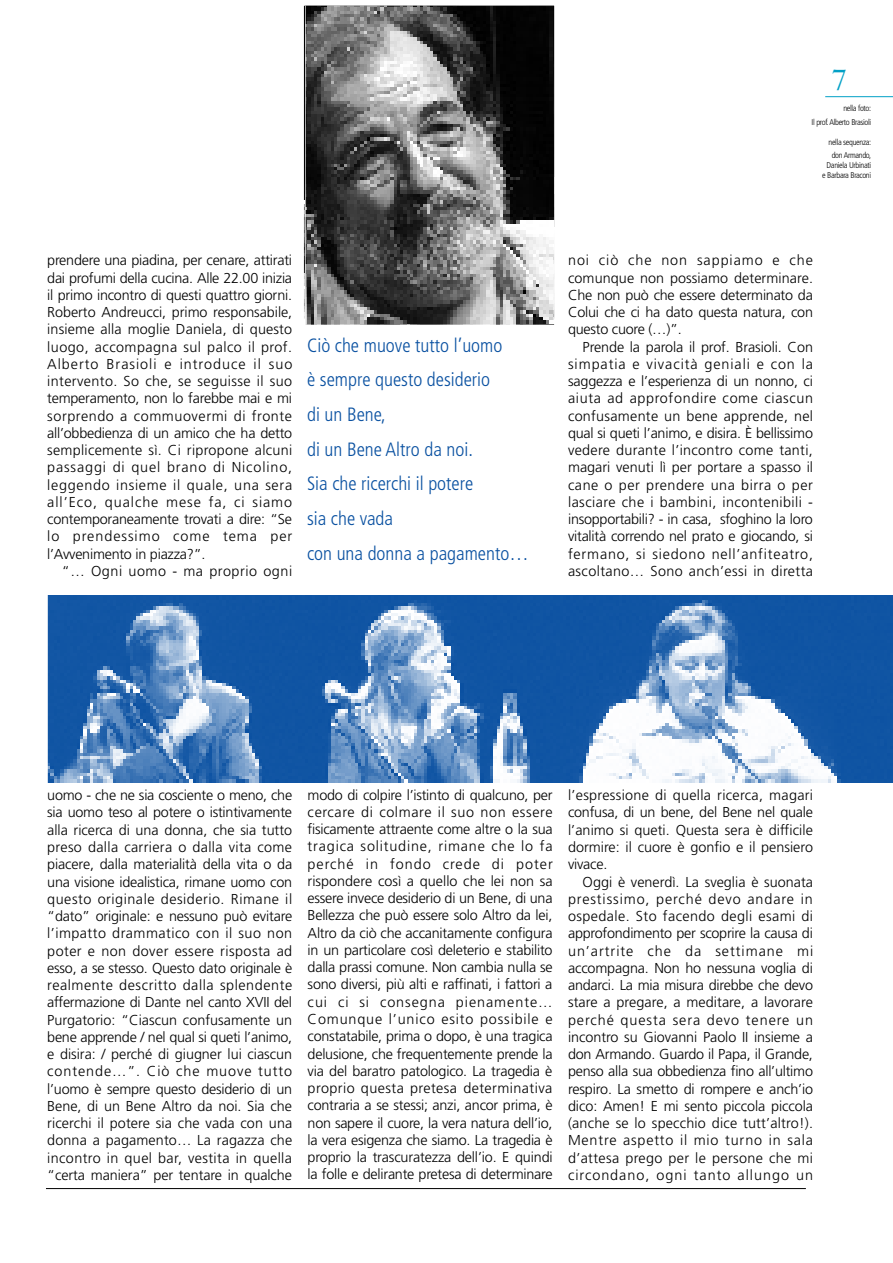
<style>
.page{position:relative;width:893px;height:1263px;background:#fff}
.page>*{position:absolute;margin:0;border:0;box-sizing:border-box;transform-origin:0 0}
.t1{font:700 32.1px "Democratica";color:#02a0c6}
.t2{font:300 condensed 19.2px/34.7px "Frutiger";color:#0a51a1}
.t3{font:300 14.4px/17.2px "Frutiger";color:#000;text-align:justify}
.t4{font:300 14.4px "Frutiger";letter-spacing:.065em;color:#000}
.t5{font:300 14.4px "Frutiger";letter-spacing:.02em;color:#000}
.t6{font:300 14.4px "Frutiger";letter-spacing:.03em;color:#000}
.t7{font:300 14.4px "Frutiger";letter-spacing:.025em;color:#000}
.t8{font:300 14.4px "Frutiger";letter-spacing:.055em;color:#000}
.t9{font:300 14.4px "Frutiger";letter-spacing:.06em;color:#000}
.t10{font:300 14.4px "Frutiger";letter-spacing:.035em;color:#000}
.t11{font:300 14.4px "Frutiger";letter-spacing:.05em;color:#000}
.t12{font:300 14.4px "Frutiger";letter-spacing:.045em;color:#000}
.t13{font:300 14.4px "Frutiger";letter-spacing:.04em;color:#000}
.t14{font:300 condensed 8.4px/13.2px "Frutiger";letter-spacing:-.04em;color:#000;text-align:center}
</style>
<div class="page">
<hr style="left:825px;top:96px;width:67px;height:1px;background:#02a0c6">
<img style="left:48px;top:595px;width:844px;height:187px">
<img style="left:305px;top:6px;width:249px;height:319px">
<hr style="left:46px;top:1188px;width:759px;height:1px;background:#000">
<p class="t3" style="left:47px;top:253px;width:246px">prendere una piadina, per cenare, attirati</p>
<p class="t3" style="left:47px;top:270px;width:246px">dai profumi della cucina. Alle 22.00 inizia</p>
<p class="t3" style="left:47px;top:287px;width:246px">il primo incontro di questi quattro giorni.</p>
<p class="t3" style="left:47px;top:305px;width:246px">Roberto Andreucci, primo responsabile,</p>
<p class="t3" style="left:47px;top:322px;width:246px">insieme alla moglie Daniela, di questo</p>
<p class="t6" style="left:47px;top:341px;width:246px">luogo, accompagna sul palco il prof.</p>
<p class="t4" style="left:47px;top:358px;width:247px">Alberto Brasioli e introduce il suo</p>
<p class="t7" style="left:47px;top:375px;width:246px">intervento. So che, se seguisse il suo</p>
<p class="t3" style="left:47px;top:391px;width:246px">temperamento, non lo farebbe mai e mi</p>
<p class="t13" style="left:47px;top:410px;width:246px">sorprendo a commuovermi di fronte</p>
<p class="t3" style="left:47px;top:425px;width:246px">all’obbedienza di un amico che ha detto</p>
<p class="t5" style="left:47px;top:444px;width:246px">semplicemente sì. Ci ripropone alcuni</p>
<p class="t9" style="left:47px;top:462px;width:246px">passaggi di quel brano di Nicolino,</p>
<p class="t11" style="left:47px;top:479px;width:246px">leggendo insieme il quale, una sera</p>
<p class="t4" style="left:47px;top:496px;width:246px">all’Eco, qualche mese fa, ci siamo</p>
<p class="t3" style="left:47px;top:512px;width:246px">contemporaneamente trovati a dire: “Se</p>
<p class="t4" style="left:47px;top:531px;width:247px">lo prendessimo come tema per</p>
<p class="t3" style="left:47px;top:546px;width:160px">l’Avvenimento in piazza?”.</p>
<p class="t10" style="left:62px;top:565px;width:232px">“… Ogni uomo - ma proprio ogni</p>
<p class="t2" style="left:307px;top:329px;width:223px">Ciò che muove tutto l’uomo<br>è sempre questo desiderio<br>di un Bene,<br>di un Bene Altro da noi.<br>Sia che ricerchi il potere<br>sia che vada<br>con una donna a pagamento…</p>
<p class="t1" style="left:832px;top:59px;width:15px">7</p>
<p class="t14" style="left:811px;top:103px;width:61px;text-align:right">nella foto:<br>Il prof.Alberto Brasioli</p>
<p class="t14" style="left:828px;top:136px;width:44px">nella sequenza: don Armando,</p>
<p class="t14" style="left:822px;top:161px;width:51px;line-height:10.1px">Daniela Urbinati e Barbara Braconi</p>
<p class="t4" style="left:568px;top:255px;width:246px">noi ciò che non sappiamo e che</p>
<p class="t3" style="left:568px;top:270px;width:246px">comunque non possiamo determinare.</p>
<p class="t3" style="left:568px;top:287px;width:246px">Che non può che essere determinato da</p>
<p class="t3" style="left:568px;top:305px;width:246px">Colui che ci ha dato questa natura, con</p>
<p class="t3" style="left:568px;top:322px;width:115px">questo cuore (…)”.</p>
<p class="t3" style="left:582px;top:339px;width:232px">Prende la parola il prof. Brasioli. Con</p>
<p class="t4" style="left:568px;top:358px;width:246px">simpatia e vivacità geniali e con la</p>
<p class="t3" style="left:568px;top:374px;width:246px">saggezza e l’esperienza di un nonno, ci</p>
<p class="t12" style="left:568px;top:393px;width:247px">aiuta ad approfondire come ciascun</p>
<p class="t5" style="left:568px;top:410px;width:246px">confusamente un bene apprende, nel</p>
<p class="t3" style="left:568px;top:425px;width:246px">qual si queti l’animo, e disira. È bellissimo</p>
<p class="t5" style="left:568px;top:444px;width:246px">vedere durante l’incontro come tanti,</p>
<p class="t3" style="left:568px;top:460px;width:246px">magari venuti lì per portare a spasso il</p>
<p class="t10" style="left:568px;top:479px;width:246px">cane o per prendere una birra o per</p>
<p class="t6" style="left:568px;top:496px;width:246px">lasciare che i bambini, incontenibili -</p>
<p class="t3" style="left:568px;top:512px;width:246px">insopportabili? - in casa, sfoghino la loro</p>
<p class="t3" style="left:568px;top:529px;width:246px">vitalità correndo nel prato e giocando, si</p>
<p class="t8" style="left:568px;top:548px;width:246px">fermano, si siedono nell’anfiteatro,</p>
<p class="t7" style="left:568px;top:565px;width:246px">ascoltano… Sono anch’essi in diretta</p>
<p class="t3" style="left:47px;top:788px;width:246px">uomo - che ne sia cosciente o meno, che sia uomo teso al potere o istintivamente alla ricerca di una donna, che sia tutto preso dalla carriera o dalla vita come piacere, dalla materialità della vita o da una visione idealistica, rimane uomo con questo originale desiderio. Rimane il “dato” originale: e nessuno può evitare l’impatto drammatico con il suo non poter e non dover essere risposta ad esso, a se stesso. Questo dato originale è realmente descritto dalla splendente affermazione di Dante nel canto XVII del Purgatorio: “Ciascun confusamente un bene apprende / nel qual si queti l’animo, e disira: / perché di giugner lui ciascun contende…”. Ciò che muove tutto l’uomo è sempre questo desiderio di un Bene, di un Bene Altro da noi. Sia che ricerchi il potere sia che vada con una donna a pagamento… La ragazza che incontro in quel bar, vestita in quella “certa maniera” per tentare in qualche</p>
<p class="t3" style="left:307px;top:787px;width:247px">modo di colpire l’istinto di qualcuno, per cercare di colmare il suo non essere fisicamente attraente come altre o la sua tragica solitudine, rimane che lo fa perché in fondo crede di poter rispondere così a quello che lei non sa essere invece desiderio di un Bene, di una Bellezza che può essere solo Altro da lei, Altro da ciò che accanitamente configura in un particolare così deleterio e stabilito dalla prassi comune. Non cambia nulla se sono diversi, più alti e raffinati, i fattori a cui ci si consegna pienamente… Comunque l’unico esito possibile e constatabile, prima o dopo, è una tragica delusione, che frequentemente prende la via del baratro patologico. La tragedia è proprio questa pretesa determinativa contraria a se stessi; anzi, ancor prima, è non sapere il cuore, la vera natura dell’io, la vera esigenza che siamo. La tragedia è proprio la trascuratezza dell’io. E quindi la folle e delirante pretesa di determinare</p>
<p class="t5" style="left:568px;top:789px;width:246px">l’espressione di quella ricerca, magari</p>
<p class="t3" style="left:568px;top:805px;width:246px">confusa, di un bene, del Bene nel quale</p>
<p class="t3" style="left:568px;top:822px;width:246px">l’animo si queti. Questa sera è difficile</p>
<p class="t3" style="left:568px;top:839px;width:246px">dormire: il cuore è gonfio e il pensiero</p>
<p class="t3" style="left:568px;top:857px;width:41px">vivace.</p>
<p class="t3" style="left:582px;top:874px;width:232px">Oggi è venerdì. La sveglia è suonata</p>
<p class="t9" style="left:568px;top:893px;width:246px">prestissimo, perché devo andare in</p>
<p class="t6" style="left:568px;top:910px;width:246px">ospedale. Sto facendo degli esami di</p>
<p class="t3" style="left:568px;top:926px;width:246px">approfondimento per scoprire la causa di</p>
<p class="t4" style="left:568px;top:945px;width:247px">un’artrite che da settimane mi</p>
<p class="t3" style="left:568px;top:960px;width:246px">accompagna. Non ho nessuna voglia di</p>
<p class="t3" style="left:568px;top:978px;width:246px">andarci. La mia misura direbbe che devo</p>
<p class="t3" style="left:568px;top:995px;width:246px">stare a pregare, a meditare, a lavorare</p>
<p class="t4" style="left:568px;top:1014px;width:246px">perché questa sera devo tenere un</p>
<p class="t3" style="left:568px;top:1029px;width:246px">incontro su Giovanni Paolo II insieme a</p>
<p class="t3" style="left:568px;top:1047px;width:246px">don Armando. Guardo il Papa, il Grande,</p>
<p class="t3" style="left:568px;top:1064px;width:246px">penso alla sua obbedienza fino all’ultimo</p>
<p class="t3" style="left:568px;top:1081px;width:246px">respiro. La smetto di rompere e anch’io</p>
<p class="t3" style="left:568px;top:1098px;width:246px">dico: Amen! E mi sento piccola piccola</p>
<p class="t3" style="left:568px;top:1116px;width:246px">(anche se lo specchio dice tutt’altro!).</p>
<p class="t8" style="left:568px;top:1135px;width:246px">Mentre aspetto il mio turno in sala</p>
<p class="t7" style="left:568px;top:1152px;width:246px">d’attesa prego per le persone che mi</p>
<p class="t4" style="left:568px;top:1169px;width:246px">circondano, ogni tanto allungo un</p>
</div>
